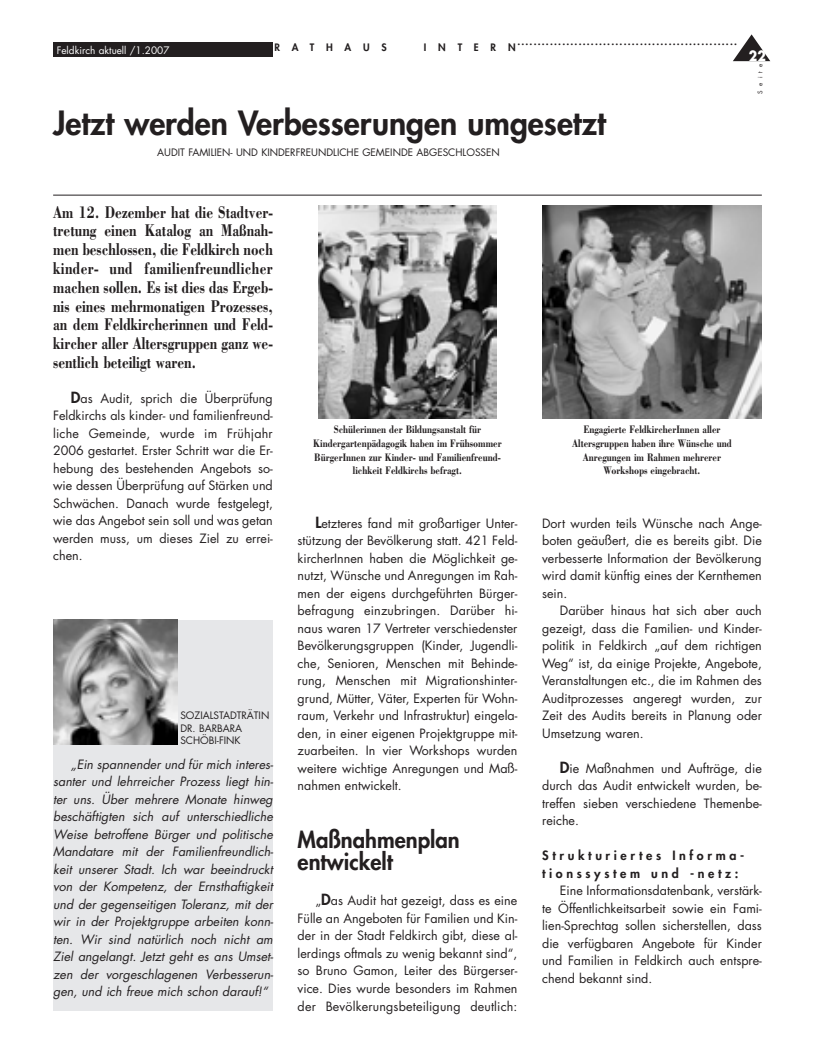
<style>
.page{position:relative;width:815px;height:1053px;background:#fff}
.page>*{position:absolute;margin:0;border:0;box-sizing:border-box;transform-origin:0 0}
.t1{font:800 32.5px "Futura";color:#231f20}
.t2{font:800 22.5px/22.5px "Futura";color:#231f20}
.t3{font:700 17.5px/18.8px "Bodoni";color:#231f20;text-align:justify;scale:.77 1}
.t4{font:700 13.75px "Futura";color:#fff;scale:.9 1}
.t5{font:12.5px/17.5px "Futura";color:#231f20;text-align:justify}
.t6{font:italic 12.5px/17.5px "Futura";color:#231f20;text-align:justify}
.t7{font:800 12.5px/17.5px "Futura";letter-spacing:.29em;color:#231f20}
.t8{font:700 11.25px/13.8px "Bodoni";color:#231f20;text-align:center;scale:.8 1}
.t9{font:10px/12.5px "Futura";color:#231f20}
.t10{font:800 10px "Futura";letter-spacing:1.18em;color:#231f20}
.t11{font:10px "Futura";color:#fff}
.t12{font:6.25px "Futura";letter-spacing:.675em;color:#231f20}
.s1{font-weight:800;font-size:15px}
</style>
<div class="page">
<div style="left:53px;top:43px;width:220px;height:14px;background:#231f20"></div>
<hr style="left:53px;top:195px;width:709px;height:1px;background:#231f20">
<svg style="left:733px;top:34px;width:37px;height:27px"></svg>
<div style="left:53px;top:620px;width:220px;height:390px;background:#e6e7e9"></div>
<img style="left:53px;top:620px;width:124px;height:124px">
<img style="left:542px;top:206px;width:220px;height:212px">
<img style="left:319px;top:206px;width:177px;height:212px">
<p class="t11" style="left:57px;top:45px;width:114px">Feldkirch aktuell /1.2007</p>
<p class="t10" style="left:275px;top:43px;width:114px">RATHAUS</p>
<p class="t10" style="left:424px;top:43px;width:93px">INTERN</p>
<p class="t10" style="left:517px;top:36px;width:221px">......................................................</p>
<h1 class="t1" style="left:53px;top:107px;width:554px">Jetzt werden Verbesserungen umgesetzt</h1>
<p class="t9" style="left:157px;top:147px;width:344px">AUDIT FAMILIEN- UND KINDERFREUNDLICHE GEMEINDE ABGESCHLOSSEN</p>
<p class="t4" style="left:749px;top:50px;width:20px">22</p>
<p class="t12" style="left:757px;top:94px;width:32px;rotate:-90deg">Seite</p>
<p class="t3" style="left:53px;top:202px;width:287px">Am 12. Dezember hat die Stadtver&shy;tretung einen Katalog an Maßnah&shy;men beschlossen, die Feldkirch noch kinder- und familienfreundlicher machen sollen. Es ist dies das Ergeb&shy;nis eines mehrmonatigen Prozesses, an dem Feldkircherinnen und Feld&shy;kircher aller Altersgruppen ganz we&shy;sentlich beteiligt waren.</p>
<p class="t5" style="left:53px;top:390px;width:221px;text-indent:18px"><span class="s1">D</span>as Audit, sprich die Überprüfung Feldkirchs als kinder- und familienfreund&shy;liche Gemeinde, wurde im Frühjahr 2006 gestartet. Erster Schritt war die Er&shy;hebung des bestehenden Angebots so&shy;wie dessen Überprüfung auf Stärken und Schwächen. Danach wurde festgelegt, wie das Angebot sein soll und was getan werden muss, um dieses Ziel zu errei&shy;chen.</p>
<p class="t9" style="left:180px;top:710px;width:90px">SOZIALSTADTRÄTIN<br>DR. BARBARA<br>SCHÖBI-FINK</p>
<p class="t6" style="left:53px;top:756px;width:222px;text-indent:18px">„Ein spannender und für mich interes&shy;santer und lehrreicher Prozess liegt hin&shy;ter uns. Über mehrere Monate hinweg beschäftigten sich auf unterschiedliche Weise betroffene Bürger und politische Mandatare mit der Familienfreundlich&shy;keit unserer Stadt. Ich war beeindruckt von der Kompetenz, der Ernsthaftigkeit und der gegenseitigen Toleranz, mit der wir in der Projektgruppe arbeiten konn&shy;ten. Wir sind natürlich noch nicht am Ziel angelangt. Jetzt geht es ans Umset&shy;zen der vorgeschlagenen Verbesserun&shy;gen, und ich freue mich schon darauf!“</p>
<p class="t8" style="left:313px;top:422px;width:237px">Schülerinnen der Bildungsanstalt für Kindergartenpädagogik haben im Frühsommer BürgerInnen zur Kinder- und Familienfreund&shy;lichkeit Feldkirchs befragt.</p>
<p class="t5" style="left:298px;top:515px;width:221px;text-indent:18px"><span class="s1">L</span>etzteres fand mit großartiger Unter&shy;stützung der Bevölkerung statt. 421 Feld&shy;kircherInnen haben die Möglichkeit ge&shy;nutzt, Wünsche und Anregungen im Rah&shy;men der eigens durchgeführten Bürger&shy;befragung einzubringen. Darüber hi&shy;naus waren 17 Vertreter verschiedenster Bevölkerungsgruppen (Kinder, Jugendli&shy;che, Senioren, Menschen mit Behinde&shy;rung, Menschen mit Migrationshinter&shy;grund, Mütter, Väter, Experten für Wohn&shy;raum, Verkehr und Infrastruktur) eingela&shy;den, in einer eigenen Projektgruppe mit&shy;zuarbeiten. In vier Workshops wurden weitere wichtige Anregungen und Maß&shy;nahmen entwickelt.</p>
<h2 class="t2" style="left:298px;top:830px;width:164px">Maßnahmenplan entwickelt</h2>
<p class="t5" style="left:298px;top:893px;width:221px;text-indent:18px">„<span class="s1">D</span>as Audit hat gezeigt, dass es eine Fülle an Angeboten für Familien und Kin&shy;der in der Stadt Feldkirch gibt, diese al&shy;lerdings oftmals zu wenig bekannt sind“, so Bruno Gamon, Leiter des Bürgerser&shy;vice. Dies wurde besonders im Rahmen der Bevölkerungsbeteiligung deutlich:</p>
<p class="t8" style="left:572px;top:422px;width:201px">Engagierte FeldkircherInnen aller<br>Altersgruppen haben ihre Wünsche und<br>Anregungen im Rahmen mehrerer<br>Workshops eingebracht.</p>
<p class="t5" style="left:542px;top:515px;width:221px">Dort wurden teils Wünsche nach Ange&shy;boten geäußert, die es bereits gibt. Die verbesserte Information der Bevölkerung wird damit künftig eines der Kernthemen sein.</p>
<p class="t5" style="left:542px;top:603px;width:221px;text-indent:18px">Darüber hinaus hat sich aber auch gezeigt, dass die Familien- und Kinder&shy;politik in Feldkirch „auf dem richtigen Weg“ ist, da einige Projekte, Angebote, Veranstaltungen etc., die im Rahmen des Auditprozesses angeregt wurden, zur Zeit des Audits bereits in Planung oder Umsetzung waren.</p>
<p class="t5" style="left:542px;top:760px;width:221px;text-indent:18px"><span class="s1">D</span>ie Maßnahmen und Aufträge, die durch das Audit entwickelt wurden, be&shy;treffen sieben verschiedene Themenbe&shy;reiche.</p>
<p class="t7" style="left:542px;top:847px;width:204px">Strukturiertes Informa&shy;tionssystem und -netz:</p>
<p class="t5" style="left:542px;top:883px;width:221px;text-indent:18px">Eine Informationsdatenbank, verstärk&shy;te Öffentlichkeitsarbeit sowie ein Fami&shy;lien-Sprechtag sollen sicherstellen, dass die verfügbaren Angebote für Kinder und Familien in Feldkirch auch entspre&shy;chend bekannt sind.</p>
</div>
